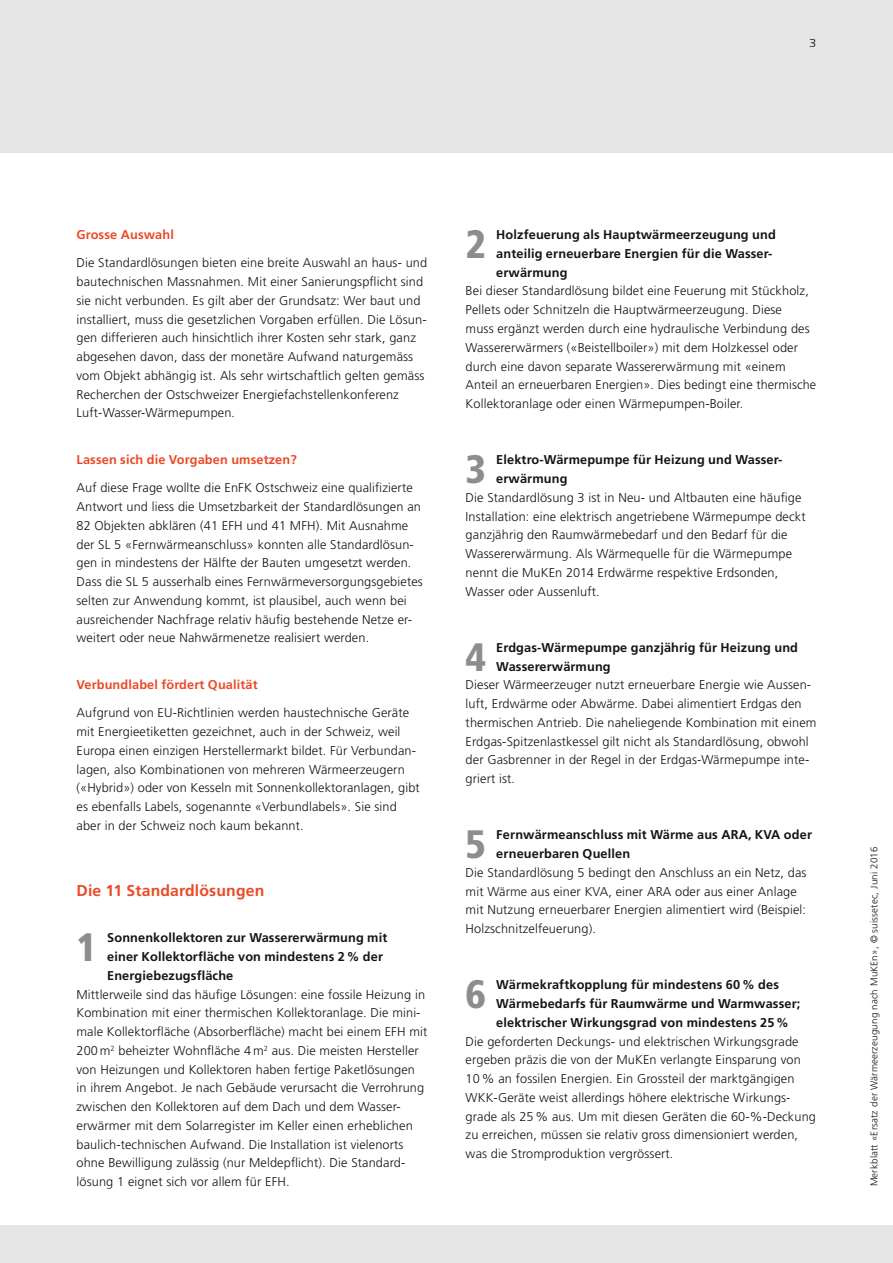
<style>
.page{position:relative;width:893px;height:1263px;background:#e5e5e5}
.page>*{position:absolute;margin:0;border:0;box-sizing:border-box;transform-origin:0 0}
.t1{font:900 condensed 39.6px "Frutiger LT Std";color:#8d8d8d}
.t2{font:700 15.75px "Frutiger LT Std";letter-spacing:.01em;color:#eb4a26}
.t3{font:300 12.75px/18.8px "Frutiger LT Std";letter-spacing:.01em;color:#131413}
.t4{font:700 12.75px/18.8px "Frutiger LT Std";letter-spacing:.01em;color:#131413}
.t5{font:700 12.75px "Frutiger LT Std";letter-spacing:.01em;color:#eb4a26}
.t6{font:300 11.55px "Frutiger LT Std";color:#131413;scale:1.14 1}
.t7{font:300 9.75px "Frutiger LT Std";letter-spacing:.02em;color:#131413}
</style>
<div class="page">
<div style="left:0;top:153px;width:893px;height:1072px;background:#fff"></div>
<p class="t6" style="left:809px;top:36px;width:8px">3</p>
<p class="t5" style="left:77px;top:227px;width:99px">Grosse Auswahl</p>
<p class="t3" style="left:77px;top:254px;width:352px">Die Standardlösungen bieten eine breite Auswahl an haus- und bautechnischen Massnahmen. Mit einer Sanierungspflicht sind sie nicht verbunden. Es gilt aber der Grundsatz: Wer baut und installiert, muss die gesetzlichen Vorgaben erfüllen. Die Lösun&shy;gen differieren auch hinsichtlich ihrer Kosten sehr stark, ganz abgesehen davon, dass der monetäre Aufwand naturgemäss vom Objekt abhängig ist. Als sehr wirtschaftlich gelten gemäss Recherchen der Ostschweizer Energiefachstellenkonferenz Luft-Wasser-Wärmepumpen.</p>
<p class="t5" style="left:77px;top:452px;width:222px">Lassen sich die Vorgaben umsetzen?</p>
<p class="t3" style="left:77px;top:479px;width:348px">Auf diese Frage wollte die EnFK Ostschweiz eine qualifizierte Antwort und liess die Umsetzbarkeit der Standardlösungen an 82 Objekten abklären (41 EFH und 41 MFH). Mit Ausnahme der SL 5 «Fernwärmeanschluss» konnten alle Standardlösun&shy;gen in mindestens der Hälfte der Bauten umgesetzt werden.<br>Dass die SL 5 ausserhalb eines Fernwärmeversorgungsgebietes selten zur Anwendung kommt, ist plausibel, auch wenn bei ausreichender Nachfrage relativ häufig bestehende Netze er&shy;weitert oder neue Nahwärmenetze realisiert werden.</p>
<p class="t5" style="left:77px;top:677px;width:183px">Verbundlabel fördert Qualität</p>
<p class="t3" style="left:77px;top:704px;width:345px">Aufgrund von EU-Richtlinien werden haustechnische Geräte mit Energieetiketten gezeichnet, auch in der Schweiz, weil Europa einen einzigen Herstellermarkt bildet. Für Verbundan&shy;lagen, also Kombinationen von mehreren Wärmeerzeugern («Hybrid») oder von Kesseln mit Sonnenkollektoranlagen, gibt es ebenfalls Labels, sogenannte «Verbundlabels». Sie sind aber in der Schweiz noch kaum bekannt.</p>
<p class="t2" style="left:77px;top:881px;width:189px">Die 11 Standardlösungen</p>
<h1 class="t1" style="left:77px;top:923px;width:22px">1</h1>
<p class="t4" style="left:107px;top:929px;width:282px">Sonnenkollektoren zur Wassererwärmung mit einer Kollektorfläche von mindestens 2% der<br>Energiebezugsfläche</p>
<p class="t3" style="left:77px;top:985px;width:352px">Mittlerweile sind das häufige Lösungen: eine fossile Heizung in Kombination mit einer thermischen Kollektoranlage. Die mini&shy;male Kollektorfläche (Absorberfläche) macht bei einem EFH mit 200 m<sup>2</sup> beheizter Wohnfläche 4 m<sup>2</sup> aus. Die meisten Hersteller von Heizungen und Kollektoren haben fertige Paketlösungen in ihrem Angebot. Je nach Gebäude verursacht die Verrohrung zwischen den Kollektoren auf dem Dach und dem Wasser&shy;erwärmer mit dem Solarregister im Keller einen erheblichen baulich-technischen Aufwand. Die Installation ist vielenorts ohne Bewilligung zulässig (nur Meldepflicht). Die Standard&shy;lösung 1 eignet sich vor allem für EFH.</p>
<h1 class="t1" style="left:466px;top:220px;width:22px">2</h1>
<p class="t4" style="left:496px;top:225px;width:281px">Holzfeuerung als Hauptwärmeerzeugung und anteilig erneuerbare Energien für die Wasser&shy;erwärmung</p>
<p class="t3" style="left:466px;top:282px;width:352px">Bei dieser Standardlösung bildet eine Feuerung mit Stückholz, Pellets oder Schnitzeln die Hauptwärmeerzeugung. Diese<br>muss ergänzt werden durch eine hydraulische Verbindung des Wassererwärmers («Beistellboiler») mit dem Holzkessel oder durch eine davon separate Wassererwärmung mit «einem Anteil an erneuerbaren Energien». Dies bedingt eine thermische Kollektoranlage oder einen Wärmepumpen-Boiler.</p>
<h1 class="t1" style="left:466px;top:445px;width:22px">3</h1>
<p class="t4" style="left:496px;top:450px;width:287px">Elektro-Wärmepumpe für Heizung und Wasser&shy;erwärmung</p>
<p class="t3" style="left:466px;top:488px;width:341px">Die Standardlösung 3 ist in Neu- und Altbauten eine häufige Installation: eine elektrisch angetriebene Wärmepumpe deckt ganzjährig den Raumwärmebedarf und den Bedarf für die Wassererwärmung. Als Wärmequelle für die Wärmepumpe nennt die MuKEn 2014 Erdwärme respektive Erdsonden, Wasser oder Aussenluft.</p>
<h1 class="t1" style="left:466px;top:633px;width:22px">4</h1>
<p class="t4" style="left:496px;top:638px;width:303px">Erdgas-Wärmepumpe ganzjährig für Heizung und<br>Wassererwärmung</p>
<p class="t3" style="left:466px;top:676px;width:352px">Dieser Wärmeerzeuger nutzt erneuerbare Energie wie Aussen&shy;luft, Erdwärme oder Abwärme. Dabei alimentiert Erdgas den thermischen Antrieb. Die naheliegende Kombination mit einem Erdgas-Spitzenlastkessel gilt nicht als Standardlösung, obwohl der Gasbrenner in der Regel in der Erdgas-Wärmepumpe inte&shy;griert ist.</p>
<h1 class="t1" style="left:466px;top:820px;width:22px">5</h1>
<p class="t4" style="left:496px;top:825px;width:317px">Fernwärmeanschluss mit Wärme aus ARA, KVA oder erneuerbaren Quellen</p>
<p class="t3" style="left:466px;top:863px;width:342px">Die Standardlösung 5 bedingt den Anschluss an ein Netz, das mit Wärme aus einer KVA, einer ARA oder aus einer Anlage mit Nutzung erneuerbarer Energien alimentiert wird (Beispiel:<br>Holzschnitzelfeuerung).</p>
<h1 class="t1" style="left:466px;top:970px;width:22px">6</h1>
<p class="t4" style="left:496px;top:975px;width:306px">Wärmekraftkopplung für mindestens 60% des<br>Wärmebedarfs für Raumwärme und Warmwasser; elektrischer Wirkungsgrad von mindestens 25%</p>
<p class="t3" style="left:466px;top:1032px;width:352px">Die geforderten Deckungs- und elektrischen Wirkungsgrade ergeben präzis die von der MuKEn verlangte Einsparung von 10% an fossilen Energien. Ein Grossteil der marktgängigen WKK-Geräte weist allerdings höhere elektrische Wirkungs&shy;grade als 25% aus. Um mit diesen Geräten die 60-%-Deckung zu erreichen, müssen sie relativ gross dimensioniert werden, was die Stromproduktion vergrössert.</p>
<p class="t7" style="left:869px;top:1186px;width:341px;rotate:-90deg">Merkblatt «Ersatz der Wärmeerzeugung nach MuKEn», © suissetec, Juni 2016</p>
</div>
